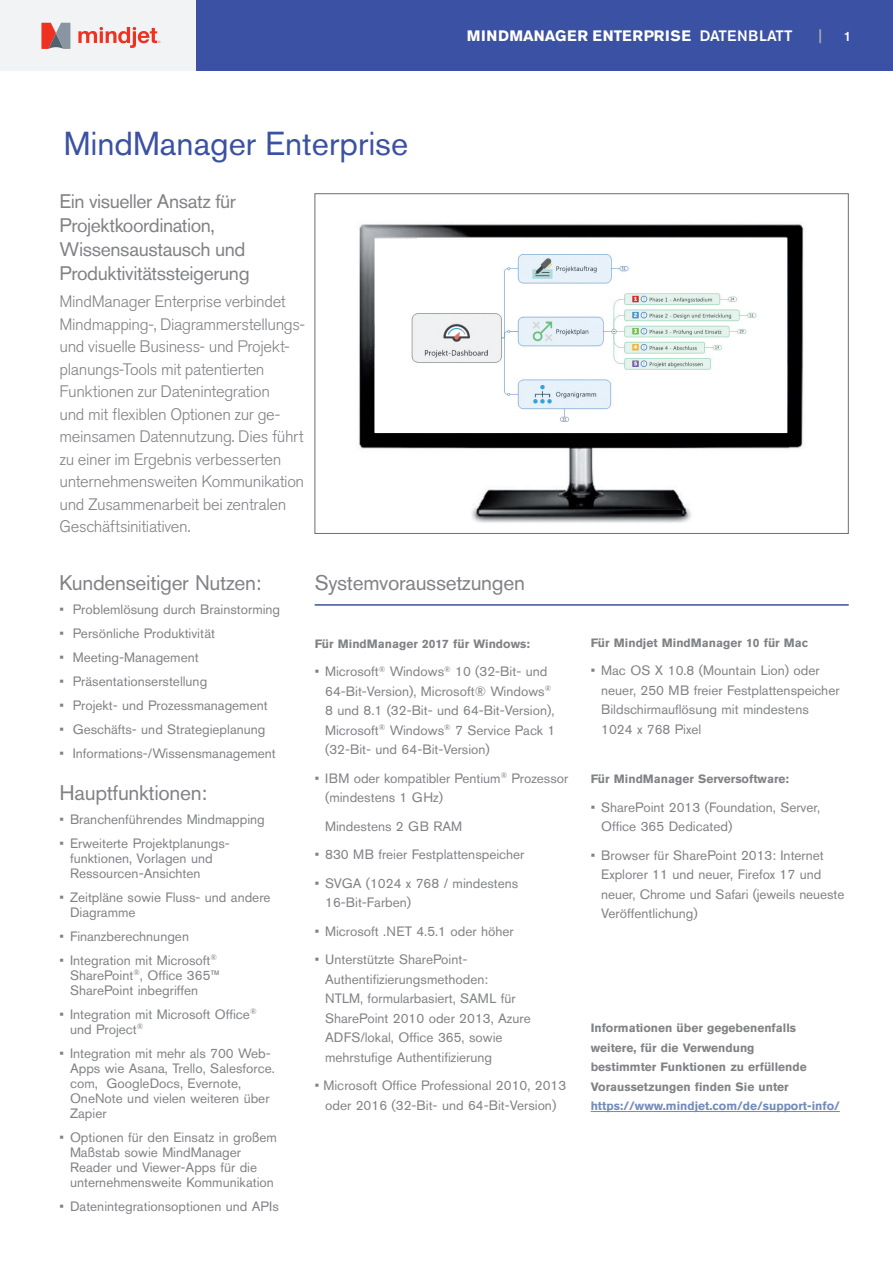
<style>
.page{position:relative;width:893px;height:1263px;background:#fff}
.page>*{position:absolute;margin:0;border:0;box-sizing:border-box;transform-origin:0 0}
.t1{font:33px "Akzidenz Grotesk BE";color:#3b51a3}
.t2{font:21px "Akzidenz Grotesk BE";letter-spacing:-.015em;color:#808285}
.t3{font:19.5px/24px "Akzidenz Grotesk BE";letter-spacing:-.02em;color:#808285}
.t4{font:300 16.5px/22.5px "Akzidenz Grotesk BE";letter-spacing:-.02em;color:#808285}
.t5{font:700 15px "Akzidenz Grotesk BE";letter-spacing:.04em;color:#fff}
.t6{font:500 15px "Akzidenz Grotesk BE";color:#a8a9ad}
.t7{font:13.5px/19.5px "Akzidenz Grotesk BE";color:#808285}
.t8{font:500 13.5px "Akzidenz Grotesk BE";color:#fff}
.t9{font:700 12px/19.5px "Akzidenz Grotesk BE";color:#808285}
.t10{font:700 12px "Akzidenz Grotesk BE";color:#738cbd}
.s1{font-weight:500}
</style>
<div class="page">
<div style="left:0;top:0;width:893px;height:70px;background:#3b51a3"></div>
<div style="left:0;top:0;width:196px;height:70px;background:#f2f3f4"></div>
<svg style="left:41px;top:23px;width:29px;height:26px"></svg>
<svg style="left:78px;top:27px;width:82px;height:21px"></svg>
<img style="left:359px;top:224px;width:445px;height:299px">
<hr style="left:591px;top:1111px;width:249px;height:1px;background:#738cbd">
<hr style="left:315px;top:604px;width:534px;height:2px;background:#3b51a3">
<div style="left:381px;top:242px;width:395px;height:185px;background:#fff"></div>
<img style="left:411px;top:254px;width:346px;height:168px">
<h1 class="t1" style="left:64px;top:123px;width:346px">MindManager Enterprise</h1>
<h3 class="t3" style="left:60px;top:189px;width:192px">Ein visueller Ansatz für<br>Projektkoordination,<br>Wissensaustausch und<br>Produktivitätssteigerung</h3>
<p class="t4" style="left:60px;top:290px;width:247px">MindManager Enterprise verbindet Mindmapping-, Diagrammerstellungs&shy;und visuelle Business- und Projekt&shy;planungs-Tools mit patentierten Funktionen zur Datenintegration<br>und mit flexiblen Optionen zur ge&shy;meinsamen Datennutzung. Dies führt zu einer im Ergebnis verbesserten unternehmensweiten Kommunikation und Zusammenarbeit bei zentralen Geschäftsinitiativen.</p>
<p class="t5" style="left:467px;top:27px;width:327px">MINDMANAGER ENTERPRISE <span class="s1">DATENBLATT</span></p>
<p class="t6" style="left:819px;top:27px;width:5px">|</p>
<p class="t8" style="left:844px;top:28px;width:9px">1</p>
<h2 class="t2" style="left:60px;top:570px;width:203px">Kundenseitiger Nutzen:</h2>
<p class="t7" style="left:60px;top:599px;width:222px">• Problemlösung durch Brainstorming</p>
<p class="t7" style="left:60px;top:623px;width:157px">• Persönliche Produktivität</p>
<p class="t7" style="left:60px;top:647px;width:141px">• Meeting-Management</p>
<p class="t7" style="left:60px;top:671px;width:149px">• Präsentationserstellung</p>
<p class="t7" style="left:60px;top:695px;width:210px">• Projekt- und Prozessmanagement</p>
<p class="t7" style="left:60px;top:719px;width:207px">• Geschäfts- und Strategieplanung</p>
<p class="t7" style="left:60px;top:743px;width:218px">• Informations-/Wissensmanagement</p>
<h2 class="t2" style="left:60px;top:780px;width:149px">Hauptfunktionen:</h2>
<p class="t7" style="left:60px;top:809px;width:207px">• Branchenführendes Mindmapping</p>
<p class="t7" style="left:70px;top:835px;width:161px;line-height:15px;text-indent:-11px">• Erweiterte Projektplanungs&shy;funktionen, Vorlagen und<br>Ressourcen-Ansichten</p>
<p class="t7" style="left:70px;top:889px;width:202px;line-height:15px;text-indent:-11px">• Zeitpläne sowie Fluss- und andere<br>Diagramme</p>
<p class="t7" style="left:60px;top:926px;width:131px">• Finanzberechnungen</p>
<p class="t7" style="left:70px;top:952px;width:151px;line-height:15px;text-indent:-10px">• Integration mit Microsoft<sup>®<br></sup>SharePoint<sup>®</sup>, Office 365™<br>SharePoint inbegriffen</p>
<p class="t7" style="left:70px;top:1006px;width:188px;line-height:15px;text-indent:-10px">• Integration mit Microsoft Office<sup>® </sup>und Project<sup>®</sup></p>
<p class="t7" style="left:70px;top:1045px;width:206px;line-height:15px;text-indent:-11px">• Integration mit mehr als 700 Web-<br>Apps wie Asana, Trello, Salesforce. com, GoogleDocs, Evernote,<br>OneNote und vielen weiteren über<br>Zapier</p>
<p class="t7" style="left:70px;top:1129px;width:209px;line-height:15px;text-indent:-11px">• Optionen für den Einsatz in großem<br>Maßstab sowie MindManager<br>Reader und Viewer-Apps für die unternehmensweite Kommunikation</p>
<p class="t7" style="left:60px;top:1196px;width:221px">• Datenintegrationsoptionen und APIs</p>
<h2 class="t2" style="left:315px;top:570px;width:212px">Systemvoraussetzungen</h2>
<p class="t9" style="left:315px;top:634px;width:217px">Für MindManager 2017 für Windows:</p>
<p class="t7" style="left:325px;top:662px;width:232px;text-indent:-10px">• Microsoft<sup>®</sup> Windows<sup>®</sup> 10 (32-Bit- und 64-Bit-Version), Microsoft® Windows<sup>® </sup>8 und 8.1 (32-Bit- und 64-Bit-Version), Microsoft<sup>®</sup> Windows<sup>®</sup> 7 Service Pack 1 (32-Bit- und 64-Bit-Version)</p>
<p class="t7" style="left:325px;top:768px;width:245px;text-indent:-10px">• IBM oder kompatibler Pentium<sup>®</sup> Prozessor (mindestens 1 GHz)</p>
<p class="t7" style="left:325px;top:816px;width:138px">Mindestens 2 GB RAM</p>
<p class="t7" style="left:315px;top:845px;width:211px">• 830 MB freier Festplattenspeicher</p>
<p class="t7" style="left:325px;top:873px;width:195px;text-indent:-11px">• SVGA (1024 x 768 / mindestens<br>16-Bit-Farben)</p>
<p class="t7" style="left:315px;top:921px;width:201px">• Microsoft .NET 4.5.1 oder höher</p>
<p class="t7" style="left:325px;top:950px;width:207px;text-indent:-11px">• Unterstützte SharePoint-<br>Authentifizierungsmethoden:<br>NTLM, formularbasiert, SAML für<br>SharePoint 2010 oder 2013, Azure<br>ADFS/lokal, Office 365, sowie mehrstufige Authentifizierung</p>
<p class="t7" style="left:315px;top:1076px;width:253px;text-align:center">• Microsoft Office Professional 2010, 2013 oder 2016 (32-Bit- und 64-Bit-Version)</p>
<p class="t9" style="left:591px;top:633px;width:219px">Für Mindjet MindManager 10 für Mac</p>
<p class="t7" style="left:601px;top:661px;width:240px;text-indent:-11px">• Mac OS X 10.8 (Mountain Lion) oder neuer, 250 MB freier Festplattenspeicher<br>Bildschirmauflösung mit mindestens<br>1024 x 768 Pixel</p>
<p class="t9" style="left:591px;top:769px;width:200px">Für MindManager Serversoftware:</p>
<p class="t7" style="left:601px;top:797px;width:221px;text-indent:-11px">• SharePoint 2013 (Foundation, Server,<br>Office 365 Dedicated)</p>
<p class="t7" style="left:601px;top:845px;width:245px;text-indent:-11px">• Browser für SharePoint 2013: Internet Explorer 11 und neuer, Firefox 17 und neuer, Chrome und Safari (jeweils neueste Veröffentlichung)</p>
<p class="t9" style="left:591px;top:1018px;width:218px">Informationen über gegebenenfalls weitere, für die Verwendung bestimmter Funktionen zu erfüllende Voraussetzungen finden Sie unter</p>
<p class="t10" style="left:591px;top:1099px;width:251px">https://www.mindjet.com/de/support-info/</p>
</div>
